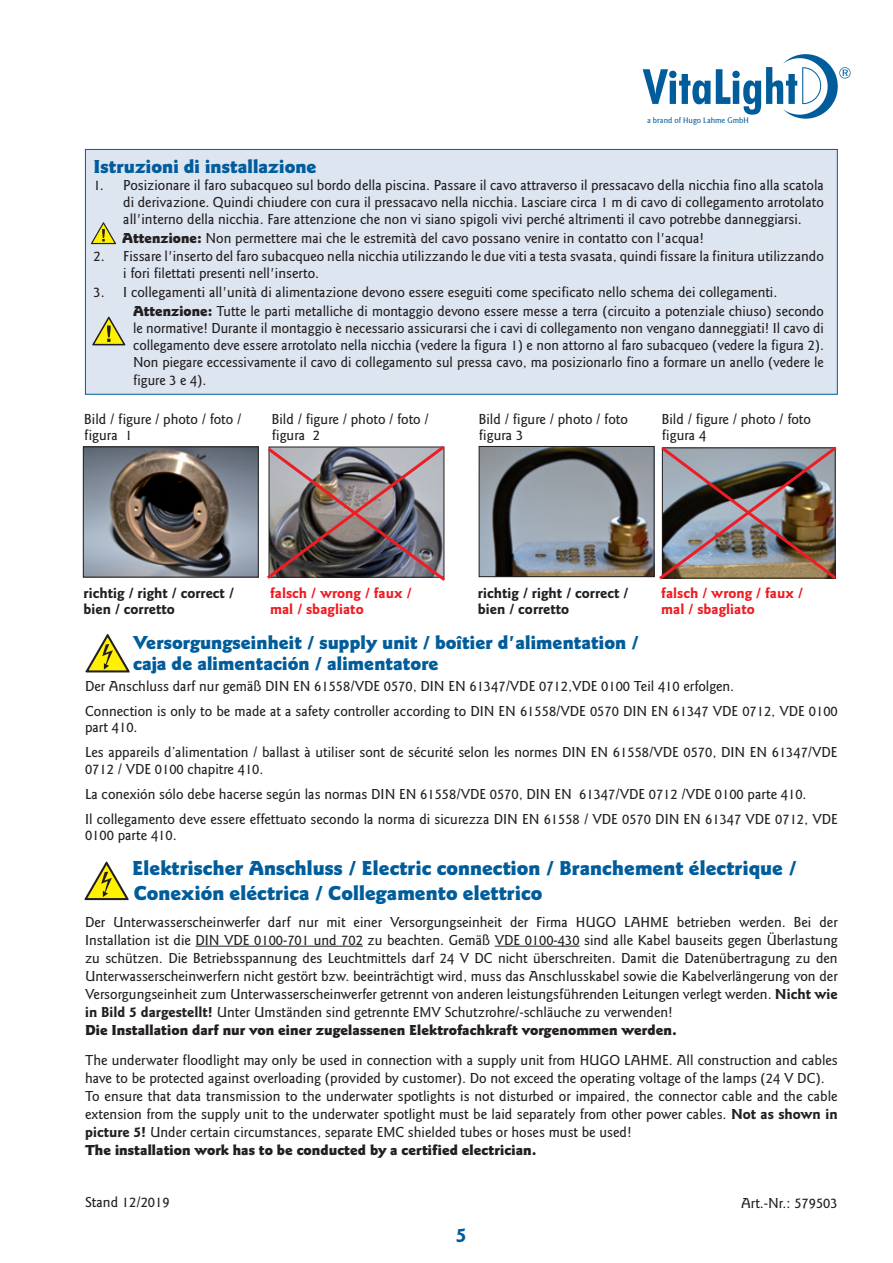
<style>
.page{position:relative;width:893px;height:1263px;background:#fff}
.page>*{position:absolute;margin:0;border:0;box-sizing:border-box;transform-origin:0 0}
.t1{font:900 21px/25.2px "Goudy Sans";color:#005c9b}
.t2{font:700 21px "Goudy Sans";color:#005c9b}
.t3{font:900 19.5px "Goudy Sans";color:#005c9b}
.t4{font:500 15px/18px "Goudy Sans";color:#231f20}
.t5{font:900 15px "Goudy Sans";color:#231f20}
.t6{font:700 15px "Goudy Sans";color:#231f20}
.t7{font:700 15px "Goudy Sans";color:#ee1d23}
.t8{font:500 8.1px "Goudy Sans IT Cby BT";color:#005c9b}
.s1{font-weight:900}
.s2{font-weight:700}
</style>
<div class="page">
<img style="left:642px;top:54px;width:209px;height:65px">
<div style="left:85px;top:149px;width:753px;height:246px;background:#dde5f1;border:1px solid #005c9b"></div>
<img style="left:481px;top:448px;width:171px;height:127px">
<div style="left:479px;top:446px;width:175px;height:131px;border:1px solid #231f20"></div>
<img style="left:267px;top:446px;width:179px;height:135px">
<img style="left:659px;top:446px;width:178px;height:134px">
<img style="left:85px;top:448px;width:172px;height:127px">
<div style="left:83px;top:446px;width:176px;height:131px;border:1px solid #231f20"></div>
<svg style="left:85px;top:634px;width:45px;height:39px"></svg>
<hr style="left:196px;top:946px;width:167px;height:1px;background:#231f20">
<hr style="left:495px;top:946px;width:85px;height:1px;background:#231f20">
<svg style="left:84px;top:861px;width:45px;height:40px"></svg>
<svg style="left:90px;top:222px;width:26px;height:23px"></svg>
<svg style="left:92px;top:316px;width:34px;height:30px"></svg>
<p class="t8" style="left:647px;top:116px;width:103px">a brand of Hugo Lahme GmbH</p>
<p class="t3" style="left:94px;top:155px;width:225px">Istruzioni di installazione</p>
<p class="t4" style="left:123px;top:177px;width:702px;line-height:17.1px;text-align:justify;text-indent:-30px">1. Posizionare il faro subacqueo sul bordo della piscina. Passare il cavo attraverso il pressacavo della nicchia fino alla scatola di derivazione. Quindi chiudere con cura il pressacavo nella nicchia. Lasciare circa 1 m di cavo di collegamento arrotolato all'interno della nicchia. Fare attenzione che non vi siano spigoli vivi perché altrimenti il cavo potrebbe danneggiarsi.</p>
<p class="t4" style="left:122px;top:230px;width:584px"><span class="s1">Attenzione:</span> Non permettere mai che le estremità del cavo possano venire in contatto con l'acqua!</p>
<p class="t4" style="left:123px;top:247px;width:702px;line-height:17.1px;text-indent:-30px">2. Fissare l'inserto del faro subacqueo nella nicchia utilizzando le due viti a testa svasata, quindi fissare la finitura utilizzando i fori filettati presenti nell'inserto.</p>
<p class="t4" style="left:94px;top:283px;width:685px">3. I collegamenti all'unità di alimentazione devono essere eseguiti come specificato nello schema dei collegamenti.</p>
<p class="t4" style="left:133px;top:303px;width:692px;line-height:17.1px;text-align:justify"><span class="s1">Attenzione:</span> Tutte le parti metalliche di montaggio devono essere messe a terra (circuito a potenziale chiuso) secondo le normative! Durante il montaggio è necessario assicurarsi che i cavi di collegamento non vengano danneggiati! Il cavo di collegamento deve essere arrotolato nella nicchia (vedere la figura 1) e non attorno al faro subacqueo (vedere la figura 2).<br>Non piegare eccessivamente il cavo di collegamento sul pressa cavo, ma posizionarlo fino a formare un anello (vedere le figure 3 e 4).</p>
<p class="t4" style="left:84px;top:410px;width:159px">Bild / figure / photo / foto /</p>
<p class="t4" style="left:272px;top:410px;width:159px">Bild / figure / photo / foto /</p>
<p class="t4" style="left:479px;top:410px;width:151px">Bild / figure / photo / foto</p>
<p class="t4" style="left:662px;top:410px;width:151px">Bild / figure / photo / foto</p>
<p class="t4" style="left:84px;top:426px;width:50px">figura 1</p>
<p class="t4" style="left:272px;top:426px;width:50px">figura 2</p>
<p class="t4" style="left:479px;top:426px;width:46px">figura 3</p>
<p class="t4" style="left:662px;top:426px;width:46px">figura 4</p>
<p class="t6" style="left:83px;top:584px;width:152px">richtig / right / correct /</p>
<p class="t6" style="left:83px;top:600px;width:93px">bien / corretto</p>
<p class="t7" style="left:270px;top:584px;width:143px">falsch / wrong / faux /</p>
<p class="t7" style="left:270px;top:601px;width:95px">mal / sbagliato</p>
<p class="t6" style="left:478px;top:584px;width:152px">richtig / right / correct /</p>
<p class="t6" style="left:478px;top:600px;width:93px">bien / corretto</p>
<p class="t7" style="left:661px;top:584px;width:143px">falsch / wrong / faux /</p>
<p class="t7" style="left:661px;top:601px;width:95px">mal / sbagliato</p>
<p class="t3" style="left:133px;top:631px;width:507px">Versorgungseinheit / supply unit / boîtier d'alimentation /</p>
<p class="t3" style="left:133px;top:652px;width:307px">caja de alimentación / alimentatore</p>
<p class="t4" style="left:85px;top:677px;width:651px">Der Anschluss darf nur gemäß DIN EN 61558/VDE 0570, DIN EN 61347/VDE 0712,VDE 0100 Teil 410 erfolgen.</p>
<p class="t4" style="left:85px;top:703px;width:754px;line-height:16.5px">Connection is only to be made at a safety controller according to DIN EN 61558/VDE 0570 DIN EN 61347 VDE 0712, VDE 0100 part 410.</p>
<p class="t4" style="left:85px;top:744px;width:754px;line-height:16.5px">Les appareils d’alimentation / ballast à utiliser sont de sécurité selon les normes DIN EN 61558/VDE 0570, DIN EN 61347/VDE<br>0712 / VDE 0100 chapitre 410.</p>
<p class="t4" style="left:85px;top:785px;width:723px">La conexión sólo debe hacerse según las normas DIN EN 61558/VDE 0570, DIN EN 61347/VDE 0712 /VDE 0100 parte 410.</p>
<p class="t4" style="left:85px;top:811px;width:754px;line-height:16.5px">Il collegamento deve essere effettuato secondo la norma di sicurezza DIN EN 61558 / VDE 0570 DIN EN 61347 VDE 0712, VDE<br>0100 parte 410.</p>
<p class="t1" style="left:132px;top:856px;width:666px">Elektrischer Anschluss / Electric connection / Branchement électrique /<br>Conexión eléctrica / Collegamento elettrico</p>
<p class="t4" style="left:85px;top:913px;width:754px;text-align:justify">Der Unterwasserscheinwerfer darf nur mit einer Versorgungseinheit der Firma HUGO LAHME betrieben werden. Bei der Installation ist die DIN VDE 0100-701 und 702 zu beachten. Gemäß VDE 0100-430 sind alle Kabel bauseits gegen Überlastung zu schützen. Die Betriebsspannung des Leuchtmittels darf 24 V DC nicht überschreiten. Damit die Datenübertragung zu den Unterwasserscheinwerfern nicht gestört bzw. beeinträchtigt wird, muss das Anschlusskabel sowie die Kabelverlängerung von der Versorgungseinheit zum Unterwasserscheinwerfer getrennt von anderen leistungsführenden Leitungen verlegt werden. <span class="s2">Nicht wie in Bild 5 dargestellt!</span> Unter Umständen sind getrennte EMV Schutzrohre/-schläuche zu verwenden!</p>
<p class="t5" style="left:85px;top:1021px;width:593px">Die Installation darf nur von einer zugelassenen Elektrofachkraft vorgenommen werden.</p>
<p class="t4" style="left:85px;top:1052px;width:754px">The underwater floodlight may only be used in connection with a supply unit from HUGO LAHME. All construction and cables have to be protected against overloading (provided by customer). Do not exceed the operating voltage of the lamps (24 V DC).</p>
<p class="t4" style="left:85px;top:1088px;width:754px;text-align:justify">To ensure that data transmission to the underwater spotlights is not disturbed or impaired, the connector cable and the cable extension from the supply unit to the underwater spotlight must be laid separately from other power cables. <span class="s2">Not as shown in picture 5!</span> Under certain circumstances, separate EMC shielded tubes or hoses must be used!</p>
<p class="t5" style="left:85px;top:1142px;width:453px">The installation work has to be conducted by a certified electrician.</p>
<p class="t4" style="left:85px;top:1193px;width:86px">Stand 12/2019</p>
<p class="t4" style="left:741px;top:1194px;width:98px">Art.-Nr.: 579503</p>
<h1 class="t2" style="left:456px;top:1222px;width:12px">5</h1>
</div>
